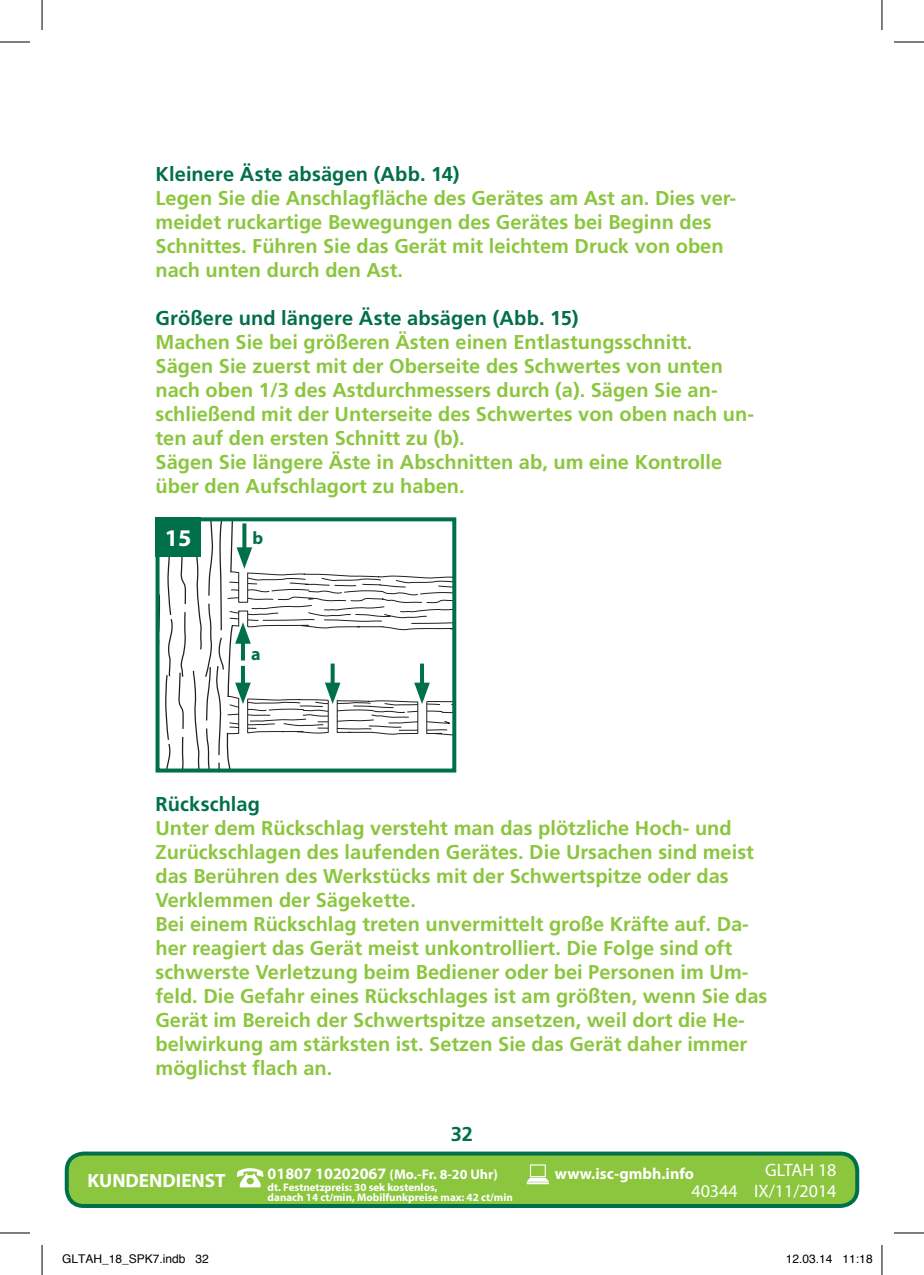
<style>
.page{position:relative;width:924px;height:1275px;background:#fff}
.page>*{position:absolute;margin:0;border:0;box-sizing:border-box;transform-origin:0 0}
.t1{font:700 24px "Myriad Pro";color:#fff}
.t2{font:700 20px/24px "Frutiger";color:#8bc63e}
.t3{font:700 20px "Frutiger";letter-spacing:.005em;color:#007049}
.t4{font:700 19.2px "Myriad Pro";color:#fff}
.t5{font:18px/21.6px "Myriad Pro";color:#fff;text-align:right}
.t6{font:700 18px "Myriad Pro";color:#007049}
.t7{font:700 16px "Myriad Pro";color:#fff}
.t8{font:700 14px "Myriad Pro";color:#fff}
.t9{font:12px "Helvetica";color:#000}
.t10{font:700 11px/10px "Myriad Pro";color:#fff}
.s1{font-size:16px}
</style>
<div class="page">
<div style="left:67px;top:1153px;width:789px;height:53px;background:#8bc63e;border-radius:17px"></div>
<div style="left:65px;top:1151px;width:793px;height:57px;border:4px solid #007049;border-radius:17px"></div>
<svg style="left:526px;top:1164px;width:23px;height:20px"></svg>
<svg style="left:237px;top:1168px;width:26px;height:19px"></svg>
<div style="left:155px;top:517px;width:301px;height:255px;border:4px solid #007049"></div>
<div style="left:155px;top:517px;width:46px;height:40px;background:#007049"></div>
<svg style="left:157px;top:519px;width:297px;height:251px"></svg>
<hr style="left:0;top:42px;width:30px;height:1px;background:#000">
<hr style="left:893px;top:42px;width:30px;height:1px;background:#000">
<hr style="left:0;top:1232px;width:30px;height:1px;background:#000">
<hr style="left:893px;top:1232px;width:30px;height:1px;background:#000">
<hr style="left:42px;top:0;width:1px;height:30px;background:#000">
<hr style="left:42px;top:1245px;width:1px;height:30px;background:#000">
<hr style="left:881px;top:0;width:1px;height:30px;background:#000">
<hr style="left:881px;top:1245px;width:1px;height:30px;background:#000">
<p class="t3" style="left:155px;top:163px;width:305px">Kleinere Äste absägen (Abb. 14)</p>
<p class="t2" style="left:155px;top:186px;width:582px">Legen Sie die Anschlagfläche des Gerätes am Ast an. Dies ver&shy;meidet ruckartige Bewegungen des Gerätes bei Beginn des Schnittes. Führen Sie das Gerät mit leichtem Druck von oben nach unten durch den Ast.</p>
<p class="t3" style="left:155px;top:307px;width:424px">Größere und längere Äste absägen (Abb. 15)</p>
<p class="t2" style="left:155px;top:330px;width:599px">Machen Sie bei größeren Ästen einen Entlastungsschnitt.<br>Sägen Sie zuerst mit der Oberseite des Schwertes von unten nach oben 1/3 des Astdurchmessers durch (a). Sägen Sie an&shy;schließend mit der Unterseite des Schwertes von oben nach un&shy;ten auf den ersten Schnitt zu (b).<br>Sägen Sie längere Äste in Abschnitten ab, um eine Kontrolle über den Aufschlagort zu haben.</p>
<p class="t1" style="left:165px;top:524px;width:28px">15</p>
<p class="t6" style="left:252px;top:528px;width:12px">b</p>
<p class="t6" style="left:251px;top:643px;width:11px">a</p>
<p class="t3" style="left:155px;top:792px;width:106px">Rückschlag</p>
<p class="t2" style="left:155px;top:815px;width:613px">Unter dem Rückschlag versteht man das plötzliche Hoch- und Zurückschlagen des laufenden Gerätes. Die Ursachen sind meist das Berühren des Werkstücks mit der Schwertspitze oder das Verklemmen der Sägekette.<br>Bei einem Rückschlag treten unvermittelt große Kräfte auf. Da&shy;her reagiert das Gerät meist unkontrolliert. Die Folge sind oft schwerste Verletzung beim Bediener oder bei Personen im Um&shy;feld. Die Gefahr eines Rückschlages ist am größten, wenn Sie das Gerät im Bereich der Schwertspitze ansetzen, weil dort die He&shy;belwirkung am stärksten ist. Setzen Sie das Gerät daher immer möglichst flach an.</p>
<p class="t3" style="left:450px;top:1122px;width:24px">32</p>
<p class="t8" style="left:267px;top:1166px;width:231px"><span class="s1">01807 10202067</span> (Mo.-Fr. 8-20 Uhr)</p>
<p class="t10" style="left:267px;top:1182px;width:246px">dt. Festnetzpreis: 30 sek kostenlos,<br>danach 14 ct/min, Mobilfunkpreise max: 42 ct/min</p>
<p class="t4" style="left:87px;top:1169px;width:140px">KUNDENDIENST</p>
<p class="t7" style="left:554px;top:1164px;width:140px">www.isc-gmbh.info</p>
<p class="t5" style="left:691px;top:1159px;width:146px">GLTAH 18<br>40344 IX/11/2014</p>
<p class="t9" style="left:62px;top:1249px;width:148px">GLTAH_18_SPK7.indb 32</p>
<p class="t9" style="left:785px;top:1249px;width:88px">12.03.14 11:18</p>
</div>
